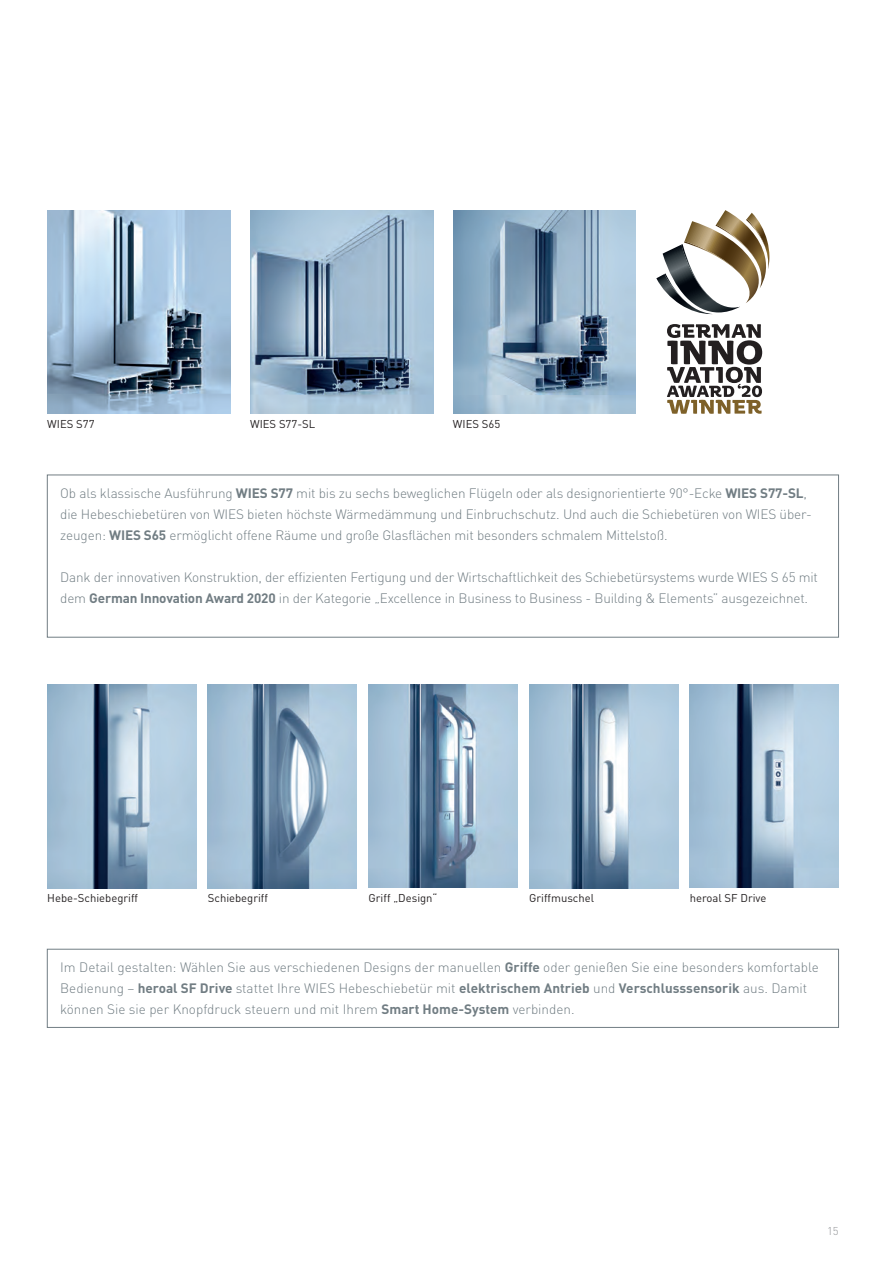
<style>
.page{position:relative;width:887px;height:1261px;background:#fff}
.page>*{position:absolute;margin:0;border:0;box-sizing:border-box;transform-origin:0 0}
.heroal_Fließtext__gr{font:300 13.5px/21px "DIN Pro";letter-spacing:-.01em;color:#717d83}
.heroal_Bildunterschr{font:11.25px "DIN Pro";color:#231f20}
.t1{font:300 11.25px "DIN Pro";color:#939598}
.s1{font-weight:700}
</style>
<div class="page">
<img style="left:689px;top:684px;width:149px;height:204px">
<img style="left:47px;top:210px;width:183px;height:203px">
<img style="left:250px;top:210px;width:183px;height:204px">
<img style="left:47px;top:684px;width:149px;height:204px">
<img style="left:368px;top:684px;width:149px;height:204px">
<img style="left:529px;top:684px;width:149px;height:204px">
<img style="left:208px;top:684px;width:149px;height:204px">
<img style="left:453px;top:210px;width:182px;height:204px">
<svg style="left:667px;top:324px;width:95px;height:90px"></svg>
<svg style="left:656px;top:210px;width:113px;height:104px"></svg>
<div style="left:47px;top:949px;width:791px;height:78px;border:1px solid #717d83"></div>
<p class="heroal_Bildunterschr" style="left:47px;top:415px;width:49px">WIES S77</p>
<p class="heroal_Bildunterschr" style="left:250px;top:415px;width:67px">WIES S77-SL</p>
<p class="heroal_Bildunterschr" style="left:453px;top:415px;width:49px">WIES S65</p>
<p class="heroal_Fließtext__gr" style="left:60px;top:482px;width:753px">Ob als klassische Ausführung <span class="s1">WIES S77</span> mit bis zu sechs beweglichen Flügeln oder als designorientierte 90°-Ecke <span class="s1">WIES S77-SL</span>, die Hebeschiebetüren von WIES bieten höchste Wärmedämmung und Einbruchschutz. Und auch die Schiebetüren von WIES über&shy;zeugen: <span class="s1">WIES S65</span> ermöglicht offene Räume und große Glasflächen mit besonders schmalem Mittelstoß.</p>
<p class="heroal_Fließtext__gr" style="left:60px;top:566px;width:759px">Dank der innovativen Konstruktion, der effizienten Fertigung und der Wirtschaftlichkeit des Schiebetürsystems wurde WIES S 65 mit</p>
<p class="heroal_Fließtext__gr" style="left:60px;top:587px;width:749px">dem <span class="s1">German Innovation Award 2020</span> in der Kategorie „Excellence in Business to Business - Building &amp; Elements” ausgezeichnet.</p>
<p class="heroal_Bildunterschr" style="left:47px;top:889px;width:92px">Hebe-Schiebegriff</p>
<p class="heroal_Bildunterschr" style="left:208px;top:889px;width:62px">Schiebegriff</p>
<p class="heroal_Bildunterschr" style="left:368px;top:889px;width:70px">Griff „Design“</p>
<p class="heroal_Bildunterschr" style="left:529px;top:889px;width:66px">Griffmuschel</p>
<p class="heroal_Bildunterschr" style="left:689px;top:889px;width:78px">heroal SF Drive</p>
<p class="heroal_Fließtext__gr" style="left:60px;top:956px;width:760px">Im Detail gestalten: Wählen Sie aus verschiedenen Designs der manuellen <span class="s1">Griffe</span> oder genießen Sie eine besonders komfortable<br>Bedienung – <span class="s1">heroal SF Drive</span> stattet Ihre WIES Hebeschiebetür mit <span class="s1">elektrischem Antrieb</span> und <span class="s1">Verschlusssensorik</span> aus. Damit können Sie sie per Knopfdruck steuern und mit Ihrem <span class="s1">Smart Home-System</span> verbinden.</p>
<p class="t1" style="left:826px;top:1222px;width:13px">15</p>
</div>
